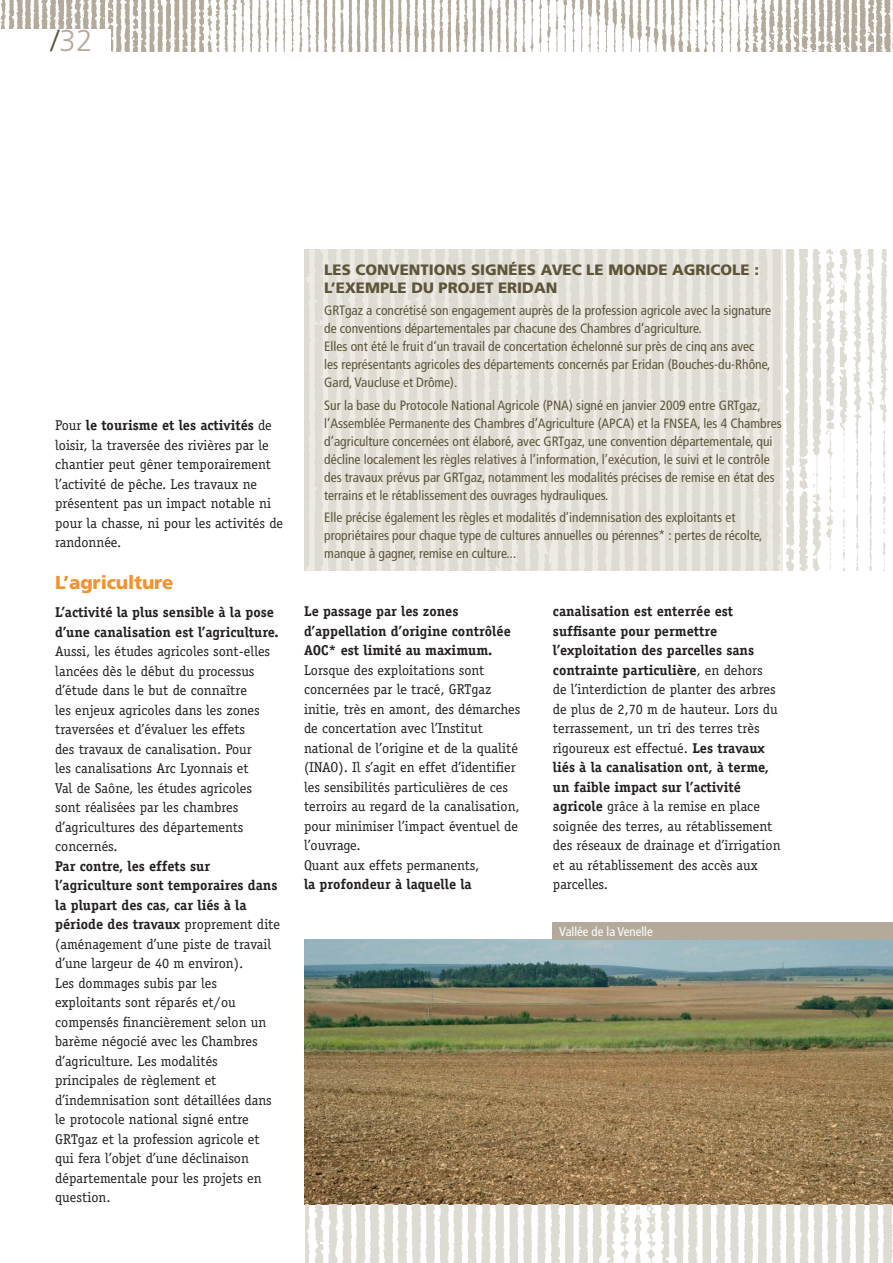
<style>
.page{position:relative;width:893px;height:1263px;background:#fff}
.page>*{position:absolute;margin:0;border:0;box-sizing:border-box;transform-origin:0 0}
.t1{font:300 30.15px "Frutiger";color:#b4aa9c}
.t2{font:900 18.75px "Frutiger";letter-spacing:-.01em;color:#f2922e}
.t3{font:900 15px/18px "Frutiger";color:#5c553a}
.t4{font:14.25px/19.5px "Officina Serif";color:#231f20}
.t5{font:700 14.25px/19.5px "Officina Serif";color:#231f20}
.t6{font:condensed 13.5px/18px "Frutiger";color:#5c553a}
.t7{font:condensed 12.75px "Frutiger";color:#fff}
.s1{color:#5c553a}
.s2{font-weight:700}
</style>
<div class="page">
<img style="left:0;top:0;width:891px;height:52px">
<div style="left:0;top:29px;width:110px;height:28px;background:#fff"></div>
<img style="left:304px;top:250px;width:584px;height:321px">
<img style="left:304px;top:939px;width:588px;height:266px">
<div style="left:553px;top:922px;width:339px;height:17px;background:#b4aa9c"></div>
<img style="left:305px;top:1205px;width:331px;height:58px">
<img style="left:636px;top:1205px;width:256px;height:58px">
<h1 class="t1" style="left:51px;top:28px;width:43px"><span class="s1">/</span>32</h1>
<p class="t4" style="left:55px;top:417px;width:229px">Pour <span class="s2">le tourisme et les activités</span> de loisir, la traversée des rivières par le chantier peut gêner temporairement l’activité de pêche. Les travaux ne présentent pas un impact notable ni pour la chasse, ni pour les activités de randonnée.</p>
<h2 class="t2" style="left:55px;top:575px;width:120px">L’agriculture</h2>
<p class="t5" style="left:55px;top:604px;width:225px">L’activité la plus sensible à la pose d’une canalisation est l’agriculture.</p>
<p class="t4" style="left:55px;top:643px;width:216px">Aussi, les études agricoles sont-elles lancées dès le début du processus d’étude dans le but de connaître<br>les enjeux agricoles dans les zones traversées et d’évaluer les effets<br>des travaux de canalisation. Pour les canalisations Arc Lyonnais et<br>Val de Saône, les études agricoles sont réalisées par les chambres d’agricultures des départements concernés.</p>
<p class="t4" style="left:55px;top:857px;width:226px"><span class="s2">Par contre, les effets sur l’agriculture sont temporaires dans la plupart des cas, car liés à la période des travaux</span> proprement dite (aménagement d’une piste de travail d’une largeur de 40 m environ).<br>Les dommages subis par les exploitants sont réparés et/ou compensés financièrement selon un barème négocié avec les Chambres d’agriculture. Les modalités principales de règlement et d’indemnisation sont détaillées dans le protocole national signé entre<br>GRTgaz et la profession agricole et qui fera l’objet d’une déclinaison départementale pour les projets en question.</p>
<p class="t3" style="left:324px;top:262px;width:436px">LES CONVENTIONS SIGNÉES AVEC LE MONDE AGRICOLE :<br>L’EXEMPLE DU PROJET ERIDAN</p>
<p class="t6" style="left:324px;top:303px;width:448px">GRTgaz a concrétisé son engagement auprès de la profession agricole avec la signature de conventions départementales par chacune des Chambres d’agriculture.<br>Elles ont été le fruit d’un travail de concertation échelonné sur près de cinq ans avec les représentants agricoles des départements concernés par Eridan (Bouches-du-Rhône, Gard, Vaucluse et Drôme).</p>
<p class="t6" style="left:324px;top:397px;width:459px">Sur la base du Protocole National Agricole (PNA) signé en janvier 2009 entre GRTgaz, l’Assemblée Permanente des Chambres d’Agriculture (APCA) et la FNSEA, les 4 Chambres d’agriculture concernées ont élaboré, avec GRTgaz, une convention départementale, qui décline localement les règles relatives à l’information, l’exécution, le suivi et le contrôle des travaux prévus par GRTgaz, notamment les modalités précises de remise en état des terrains et le rétablissement des ouvrages hydrauliques.</p>
<p class="t6" style="left:324px;top:509px;width:439px">Elle précise également les règles et modalités d’indemnisation des exploitants et propriétaires pour chaque type de cultures annuelles ou pérennes* : pertes de récolte, manque à gagner, remise en culture...</p>
<p class="t5" style="left:304px;top:603px;width:208px">Le passage par les zones d’appellation d’origine contrôlée<br>AOC* est limité au maximum.</p>
<p class="t4" style="left:304px;top:662px;width:218px">Lorsque des exploitations sont concernées par le tracé, GRTgaz initie, très en amont, des démarches de concertation avec l’Institut national de l’origine et de la qualité (INAO). Il s’agit en effet d’identifier les sensibilités particulières de ces terroirs au regard de la canalisation, pour minimiser l’impact éventuel de l’ouvrage.<br>Quant aux effets permanents,</p>
<p class="t5" style="left:304px;top:876px;width:169px">la profondeur à laquelle la</p>
<p class="t4" style="left:553px;top:603px;width:229px"><span class="s2">canalisation est enterrée est suffisante pour permettre l’exploitation des parcelles sans contrainte particulière</span>, en dehors<br>de l’interdiction de planter des arbres de plus de 2,70 m de hauteur. Lors du terrassement, un tri des terres très rigoureux est effectué. <span class="s2">Les travaux liés à la canalisation ont, à terme, un faible impact sur l’activité agricole</span> grâce à la remise en place soignée des terres, au rétablissement des réseaux de drainage et d’irrigation et au rétablissement des accès aux parcelles.</p>
<p class="t7" style="left:559px;top:927px;width:95px">Vallée de la Venelle</p>
</div>
